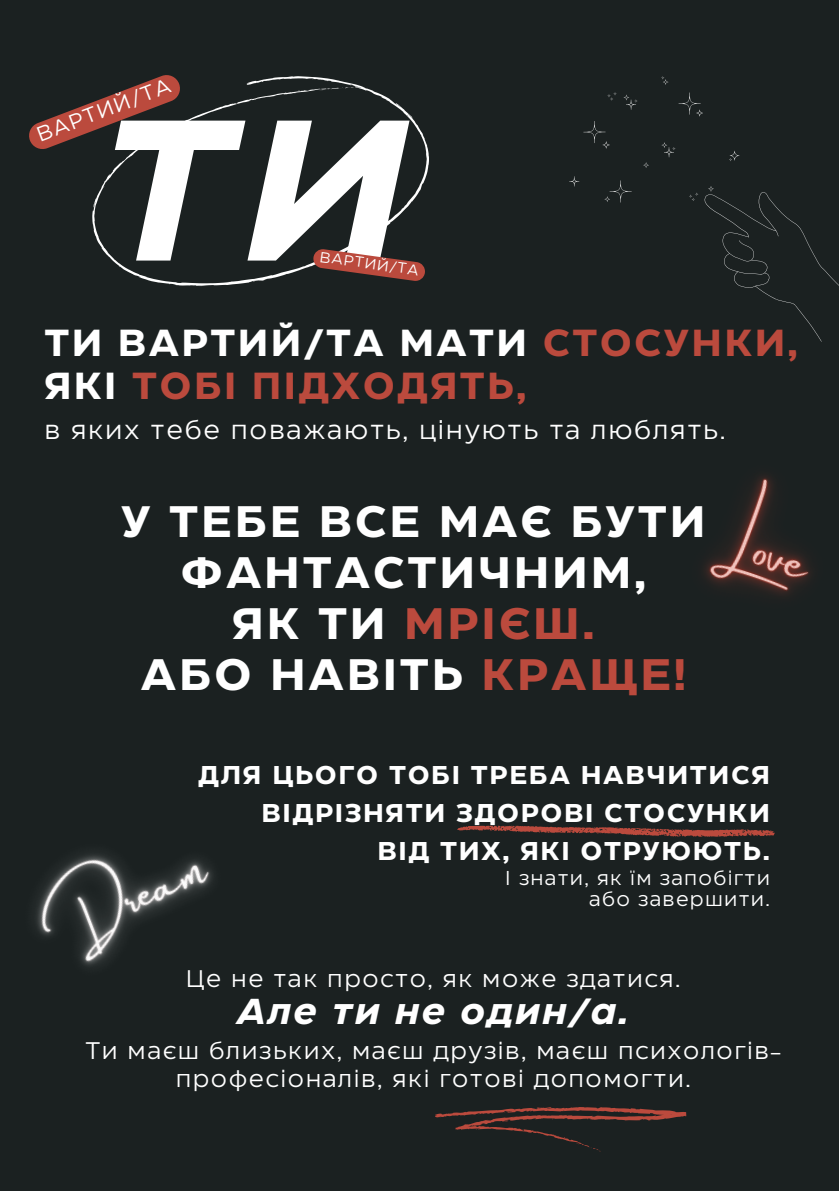
<style>
.page{position:relative;width:839px;height:1191px;background:#fff}
.page>*{position:absolute;margin:0;border:0;box-sizing:border-box;transform-origin:0 0}
.t1{font:italic 700 200px "Eastman Roman";color:#fff}
.t2{font:700 44px/51px "Eastman Roman";letter-spacing:.065em;color:#fff;text-align:center}
.t3{font:700 44px "Eastman Roman";letter-spacing:.065em;color:#bb4a3d}
.t4{font:700 37.6px "Eastman Roman";letter-spacing:.065em;color:#fff}
.t5{font:700 37.6px "Eastman Roman";letter-spacing:.065em;color:#bb4a3d}
.t6{font:italic 700 36px "Eastman Roman";letter-spacing:.065em;color:#fff}
.t7{font:26.2px "Eastman Roman";letter-spacing:.065em;color:#fff}
.t8{font:700 25.6px/37.6px "Eastman Roman";letter-spacing:.065em;color:#fff;text-align:right}
.t9{font:24px/28.4px "Eastman Roman";letter-spacing:.065em;color:#fff;text-align:center}
.t10{font:20.8px "Eastman Roman";color:#fff}
.t11{font:20px "Eastman Roman";letter-spacing:.065em;color:#fff}
.t12{font:14.8px "Eastman Roman";color:#fff}
.s1{color:#bb4a3d}
.s2{color:#fff}
</style>
<div class="page">
<div style="left:0;top:0;width:838px;height:1191px;background:#1b2121"></div>
<svg style="left:92px;top:76px;width:336px;height:210px"></svg>
<svg style="left:251px;top:280px;width:7px;height:2px"></svg>
<svg style="left:341px;top:85px;width:13px;height:4px"></svg>
<svg style="left:318px;top:89px;width:12px;height:2px"></svg>
<svg style="left:271px;top:93px;width:14px;height:4px"></svg>
<svg style="left:118px;top:263px;width:6px;height:7px"></svg>
<svg style="left:105px;top:252px;width:5px;height:3px"></svg>
<svg style="left:100px;top:186px;width:5px;height:5px"></svg>
<svg style="left:400px;top:205px;width:6px;height:7px"></svg>
<svg style="left:435px;top:1107px;width:251px;height:45px"></svg>
<svg style="left:457px;top:825px;width:318px;height:12px"></svg>
<svg style="left:643px;top:162px;width:5px;height:6px"></svg>
<svg style="left:678px;top:93px;width:25px;height:23px"></svg>
<svg style="left:583px;top:121px;width:26px;height:27px"></svg>
<svg style="left:604px;top:180px;width:27px;height:22px"></svg>
<svg style="left:569px;top:176px;width:10px;height:10px"></svg>
<svg style="left:661px;top:142px;width:14px;height:15px"></svg>
<svg style="left:729px;top:151px;width:10px;height:10px"></svg>
<svg style="left:661px;top:76px;width:7px;height:9px"></svg>
<svg style="left:689px;top:193px;width:9px;height:8px"></svg>
<svg style="left:607px;top:92px;width:9px;height:9px"></svg>
<svg style="left:623px;top:95px;width:14px;height:15px"></svg>
<svg style="left:704px;top:186px;width:134px;height:156px"></svg>
<svg style="left:29px;top:75px;width:157px;height:82px"></svg>
<img style="left:35px;top:853px;width:178px;height:114px">
<img style="left:703px;top:475px;width:109px;height:121px">
<svg style="left:312px;top:248px;width:114px;height:34px"></svg>
<p class="t10" style="left:35px;top:128px;width:143px;rotate:-21deg">ВАРТИЙ/ТА</p>
<p class="t1" style="left:99px;top:113px;width:309px">ТИ</p>
<p class="t12" style="left:321px;top:251px;width:101px;rotate:8deg">ВАРТИЙ/ТА</p>
<p class="t4" style="left:44px;top:328px;width:755px">ТИ ВАРТИЙ/ТА МАТИ <span class="s1">СТОСУНКИ,</span></p>
<p class="t5" style="left:44px;top:371px;width:484px"><span class="s2">ЯКІ</span> ТОБІ ПІДХОДЯТЬ,</p>
<p class="t7" style="left:44px;top:420px;width:683px">в яких тебе поважають, цінують та люблять.</p>
<p class="t2" style="left:121px;top:499px;width:586px">У ТЕБЕ ВСЕ МАЄ БУТИ<br>ФАНТАСТИЧНИМ,</p>
<p class="t3" style="left:232px;top:607px;width:364px"><span class="s2">ЯК ТИ</span> МРІЄШ.</p>
<p class="t2" style="left:141px;top:652px;width:546px">АБО НАВІТЬ <span class="s1">КРАЩЕ!</span></p>
<p class="t8" style="left:198px;top:758px;width:573px">ДЛЯ ЦЬОГО ТОБІ ТРЕБА НАВЧИТИСЯ<br>ВІДРІЗНЯТИ ЗДОРОВІ СТОСУНКИ</p>
<p class="t8" style="left:377px;top:834px;width:394px">ВІД ТИХ, ЯКІ ОТРУЮЮТЬ.</p>
<p class="t11" style="left:505px;top:870px;width:266px">І знати, як їм запобігти</p>
<p class="t11" style="left:589px;top:891px;width:182px">або завершити.</p>
<p class="t9" style="left:186px;top:966px;width:496px">Це не так просто, як може здатися.</p>
<p class="t6" style="left:237px;top:997px;width:393px">Але ти не один/а.</p>
<p class="t9" style="left:85px;top:1038px;width:697px">Ти маєш близьких, маєш друзів, маєш психологів&shy;професіоналів, які готові допомогти.</p>
</div>
